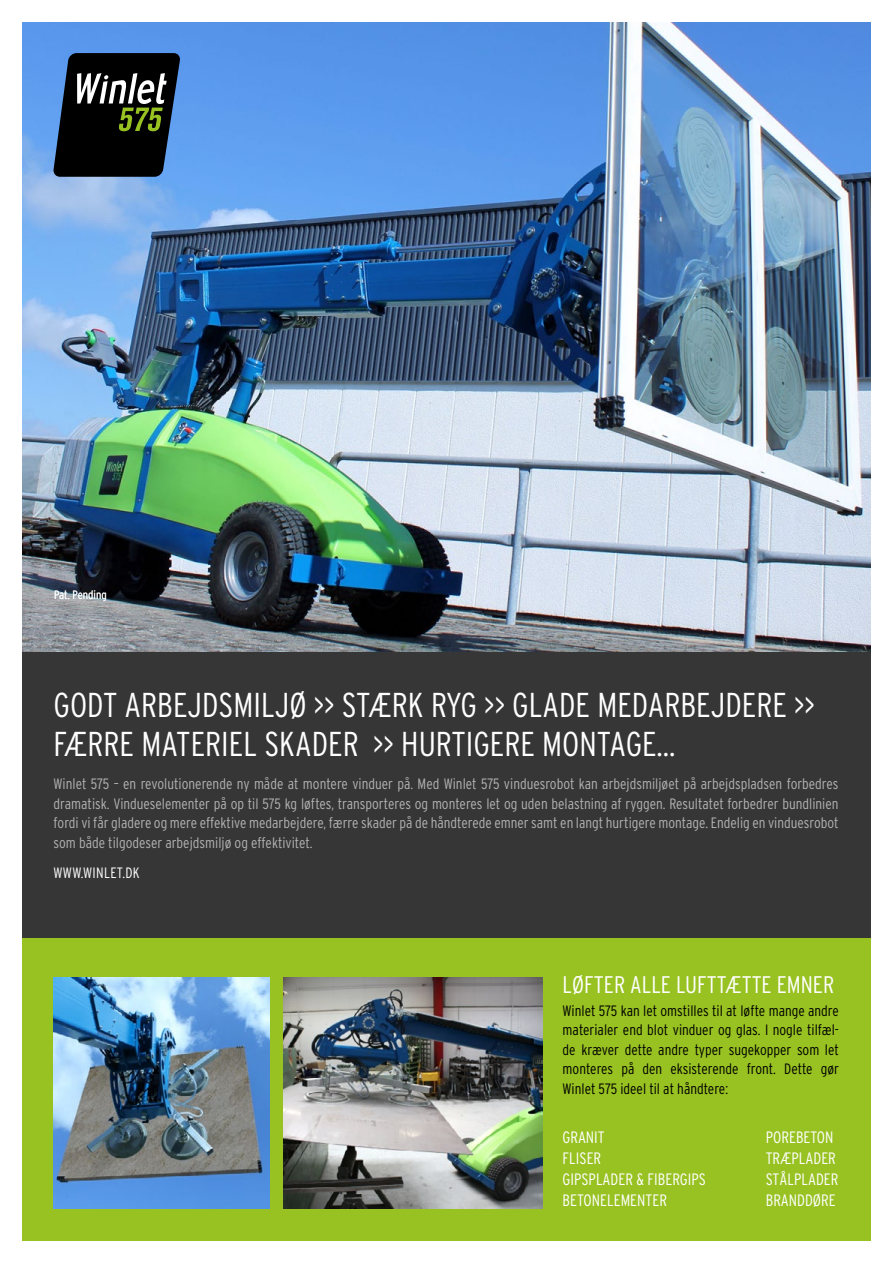
<style>
.page{position:relative;width:893px;height:1263px;background:#fff}
.page>*{position:absolute;margin:0;border:0;box-sizing:border-box;transform-origin:0 0}
.t1{font:300 condensed 34.5px/39px "Interstate";color:#fff}
.t2{font:300 condensed 24px "Interstate";color:#fff}
.t3{font:300 condensed 16.5px/21px "Interstate";color:#fff}
.t4{font:300 condensed 15px/19.5px "Interstate";color:#b3b2b2;text-align:justify}
.t5{font:300 condensed 15px/19.5px "Interstate";color:#000;text-align:justify}
.t6{font:300 condensed 15px "Interstate";letter-spacing:.02em;color:#fff}
.t7{font:300 condensed 12px "Interstate";color:#fff}
</style>
<div class="page">
<div style="left:0;top:923px;width:893px;height:340px;background:#98c222"></div>
<img style="left:22px;top:22px;width:849px;height:630px">
<img style="left:284px;top:977px;width:259px;height:232px">
<img style="left:53px;top:977px;width:217px;height:232px">
<svg style="left:53px;top:53px;width:128px;height:124px;background:#252f35"></svg>
<div style="left:0;top:652px;width:893px;height:286px;background:#373636"></div>
<div style="left:0;top:1242px;width:893px;height:21px;background:#fff"></div>
<div style="left:0;top:0;width:21px;height:1263px;background:#fff"></div>
<div style="left:872px;top:0;width:21px;height:1263px;background:#fff"></div>
<p class="t7" style="left:54px;top:587px;width:54px">Pat. Pending</p>
<h1 class="t1" style="left:54px;top:685px;width:763px">GODT ARBEJDSMILJØ &gt;&gt; STÆRK RYG &gt;&gt; GLADE MEDARBEJDERE &gt;&gt;<br>FÆRRE MATERIEL SKADER &gt;&gt; HURTIGERE MONTAGE...</h1>
<p class="t4" style="left:54px;top:774px;width:786px">Winlet 575 – en revolutionerende ny måde at montere vinduer på. Med Winlet 575 vinduesrobot kan arbejdsmiljøet på arbejdspladsen forbedres dramatisk. Vindueselementer på op til 575 kg løftes, transporteres og monteres let og uden belastning af ryggen. Resultatet forbedrer bundlinien fordi vi får gladere og mere effektive medarbejdere, færre skader på de håndterede emner samt en langt hurtigere montage. Endelig en vinduesrobot som både tilgodeser arbejdsmiljø og effektivitet.</p>
<p class="t6" style="left:54px;top:863px;width:88px">WWW.WINLET.DK</p>
<h2 class="t2" style="left:563px;top:970px;width:273px">LØFTER ALLE LUFTTÆTTE EMNER</h2>
<p class="t5" style="left:563px;top:1001px;width:278px">Winlet 575 kan let omstilles til at løfte mange andre materialer end blot vinduer og glas. I nogle tilfæl&shy;de kræver dette andre typer sugekopper som let monteres på den eksisterende front. Dette gør Winlet 575 ideel til at håndtere:</p>
<p class="t3" style="left:563px;top:1127px;width:145px">GRANIT<br>FLISER<br>GIPSPLADER &amp; FIBERGIPS<br>BETONELEMENTER</p>
<p class="t3" style="left:766px;top:1127px;width:74px">POREBETON<br>TRÆPLADER<br>STÅLPLADER<br>BRANDDØRE</p>
</div>
